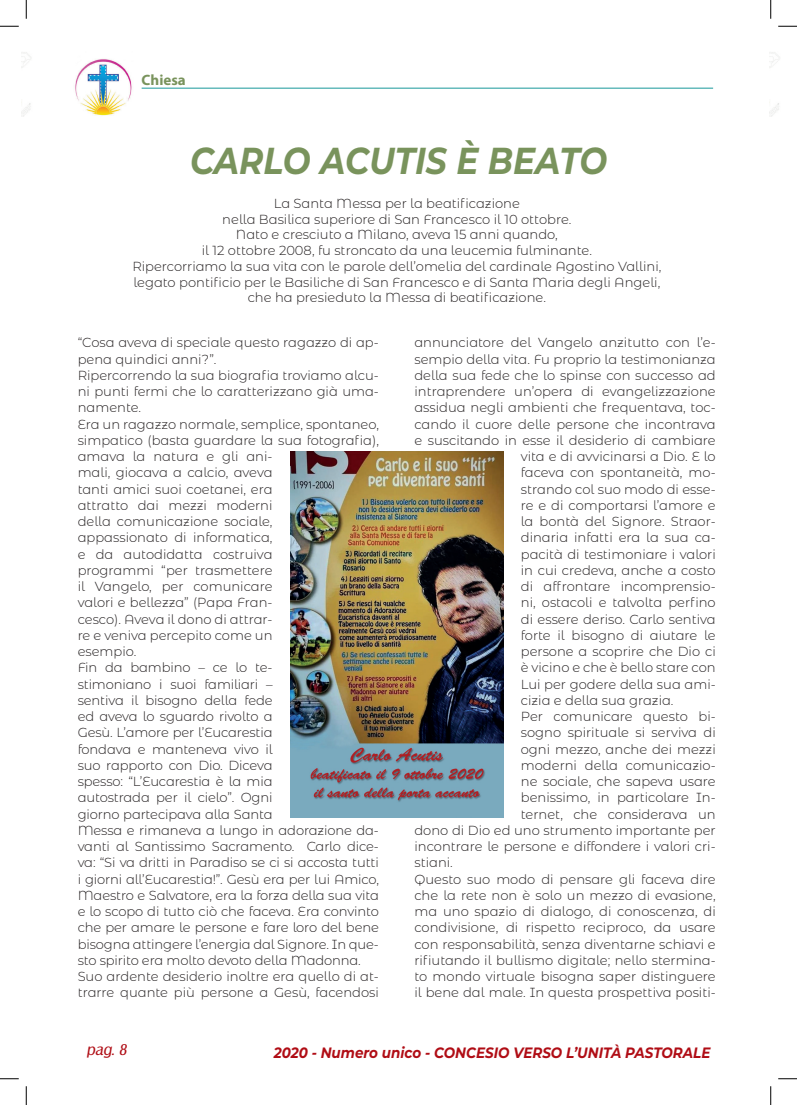
<style>
.page{position:relative;width:797px;height:1105px;background:#fff}
.page>*{position:absolute;margin:0;border:0;box-sizing:border-box;transform-origin:0 0}
.t1{font:italic 700 37.5px "Montserrat";letter-spacing:-.005em;color:#79935c;scale:.88 1}
.t2{font:italic 700 15px "Montserrat";color:#b00d15;scale:.9 1}
.t3{font:700 15px "Myriad Pro";color:#79935c}
.t4{font:italic 15px "Salzburg";color:#b00d15}
.t5{font:300 13.12px/16.2px "Montserrat Alternates";color:#231f20}
</style>
<div class="page">
<hr style="left:142px;top:88px;width:571px;height:1px;background:#18989a">
<img style="left:22px;top:52px;width:110px;height:65px">
<img style="left:290px;top:451px;width:213px;height:367px">
<svg style="left:0;top:25px;width:19px;height:2px"></svg>
<svg style="left:778px;top:25px;width:19px;height:2px"></svg>
<svg style="left:0;top:1078px;width:19px;height:1px"></svg>
<svg style="left:778px;top:1078px;width:19px;height:1px"></svg>
<svg style="left:25px;top:0;width:2px;height:19px"></svg>
<svg style="left:25px;top:1086px;width:2px;height:19px"></svg>
<svg style="left:770px;top:0;width:1px;height:19px"></svg>
<svg style="left:770px;top:1086px;width:1px;height:19px"></svg>
<p class="t3" style="left:142px;top:70px;width:46px">Chiesa</p>
<p class="t1" style="left:190px;top:134px;width:475px">CARLO ACUTIS È BEATO</p>
<p class="t5" style="left:274px;top:195px;width:248px">La Santa Messa per la beatificazione</p>
<p class="t5" style="left:222px;top:210px;width:351px">nella Basilica superiore di San Francesco il 10 ottobre.</p>
<p class="t5" style="left:236px;top:226px;width:323px">Nato e cresciuto a Milano, aveva 15 anni quando,</p>
<p class="t5" style="left:202px;top:242px;width:392px">il 12 ottobre 2008, fu stroncato da una leucemia fulminante.</p>
<p class="t5" style="left:132px;top:258px;width:530px">Ripercorriamo la sua vita con le parole dell’omelia del cardinale Agostino Vallini,</p>
<p class="t5" style="left:133px;top:273px;width:528px">legato pontificio per le Basiliche di San Francesco e di Santa Maria degli Angeli,</p>
<p class="t5" style="left:248px;top:289px;width:300px">che ha presieduto la Messa di beatificazione.</p>
<p class="t5" style="left:78px;top:334px;width:303px">“Cosa aveva di speciale questo ragazzo di ap&shy;pena quindici anni?”.</p>
<p class="t5" style="left:78px;top:367px;width:303px;text-align:justify">Ripercorrendo la sua biografia troviamo alcu&shy;ni punti fermi che lo caratterizzano già uma&shy;namente.</p>
<p class="t5" style="left:78px;top:415px;width:303px">Era un ragazzo normale, semplice, spontaneo, simpatico (basta guardare la sua fotografia), amava la natura e gli ani-<br>mali, giocava a calcio, aveva<br>tanti amici suoi coetanei, era<br>attratto dai mezzi moderni<br>della comunicazione sociale,<br>appassionato di informatica,<br>e da autodidatta costruiva<br>programmi “per trasmettere<br>il Vangelo, per comunicare<br>valori e bellezza” (Papa Fran-<br>cesco). Aveva il dono di attrar-<br>re e veniva percepito come un<br>esempio.</p>
<p class="t5" style="left:78px;top:659px;width:303px">Fin da bambino – ce lo te-<br>stimoniano i suoi familiari –<br>sentiva il bisogno della fede<br>ed aveva lo sguardo rivolto a<br>Gesù. L’amore per l’Eucarestia<br>fondava e manteneva vivo il<br>suo rapporto con Dio. Diceva<br>spesso: “L’Eucarestia è la mia<br>autostrada per il cielo”. Ogni<br>giorno partecipava alla Santa<br>Messa e rimaneva a lungo in adorazione da&shy;vanti al Santissimo Sacramento. Carlo dice&shy;va: “Si va dritti in Paradiso se ci si accosta tutti i giorni all’Eucarestia!”. Gesù era per lui Amico, Maestro e Salvatore, era la forza della sua vita e lo scopo di tutto ciò che faceva. Era convinto che per amare le persone e fare loro del bene bisogna attingere l’energia dal Signore. In que&shy;sto spirito era molto devoto della Madonna.</p>
<p class="t5" style="left:78px;top:968px;width:303px">Suo ardente desiderio inoltre era quello di at&shy;trarre quante più persone a Gesù, facendosi</p>
<p class="t5" style="left:414px;top:334px;width:303px">annunciatore del Vangelo anzitutto con l’e-</p>
<p class="t5" style="left:414px;top:350px;width:303px">sempio della vita. Fu proprio la testimonianza</p>
<p class="t5" style="left:414px;top:367px;width:303px">della sua fede che lo spinse con successo ad</p>
<p class="t5" style="left:414px;top:383px;width:303px">intraprendere un’opera di evangelizzazione</p>
<p class="t5" style="left:414px;top:399px;width:303px">assidua negli ambienti che frequentava, toc-</p>
<p class="t5" style="left:414px;top:415px;width:303px">cando il cuore delle persone che incontrava</p>
<p class="t5" style="left:414px;top:432px;width:303px">e suscitando in esse il desiderio di cambiare</p>
<p class="t5" style="left:521px;top:448px;width:196px">vita e di avvicinarsi a Dio. E lo</p>
<p class="t5" style="left:521px;top:464px;width:196px">faceva con spontaneità, mo-</p>
<p class="t5" style="left:521px;top:480px;width:196px">strando col suo modo di esse-</p>
<p class="t5" style="left:521px;top:497px;width:196px">re e di comportarsi l’amore e</p>
<p class="t5" style="left:521px;top:513px;width:196px">la bontà del Signore. Straor-</p>
<p class="t5" style="left:521px;top:529px;width:196px">dinaria infatti era la sua ca-</p>
<p class="t5" style="left:521px;top:545px;width:196px">pacità di testimoniare i valori</p>
<p class="t5" style="left:521px;top:562px;width:196px">in cui credeva, anche a costo</p>
<p class="t5" style="left:521px;top:578px;width:196px">di affrontare incomprensio-</p>
<p class="t5" style="left:521px;top:594px;width:196px">ni, ostacoli e talvolta perfino</p>
<p class="t5" style="left:521px;top:610px;width:196px">di essere deriso. Carlo sentiva</p>
<p class="t5" style="left:521px;top:627px;width:196px">forte il bisogno di aiutare le</p>
<p class="t5" style="left:521px;top:643px;width:196px">persone a scoprire che Dio ci</p>
<p class="t5" style="left:521px;top:659px;width:196px">è vicino e che è bello stare con</p>
<p class="t5" style="left:521px;top:675px;width:196px">Lui per godere della sua ami-</p>
<p class="t5" style="left:521px;top:692px;width:154px">cizia e della sua grazia.</p>
<p class="t5" style="left:521px;top:708px;width:196px">Per comunicare questo bi-</p>
<p class="t5" style="left:521px;top:724px;width:196px">sogno spirituale si serviva di</p>
<p class="t5" style="left:521px;top:740px;width:196px">ogni mezzo, anche dei mezzi</p>
<p class="t5" style="left:521px;top:757px;width:196px">moderni della comunicazio-</p>
<p class="t5" style="left:521px;top:773px;width:196px">ne sociale, che sapeva usare</p>
<p class="t5" style="left:521px;top:789px;width:196px">benissimo, in particolare In-</p>
<p class="t5" style="left:521px;top:805px;width:196px">ternet, che considerava un</p>
<p class="t5" style="left:414px;top:822px;width:303px">dono di Dio ed uno strumento importante per</p>
<p class="t5" style="left:414px;top:838px;width:303px">incontrare le persone e diffondere i valori cri-</p>
<p class="t5" style="left:414px;top:854px;width:40px">stiani.</p>
<p class="t5" style="left:414px;top:870px;width:303px;text-align:justify">Questo suo modo di pensare gli faceva dire che la rete non è solo un mezzo di evasione, ma uno spazio di dialogo, di conoscenza, di condivisione, di rispetto reciproco, da usare con responsabilità, senza diventarne schiavi e rifiutando il bullismo digitale; nello stermina&shy;to mondo virtuale bisogna saper distinguere il bene dal male. In questa prospettiva positi-</p>
<p class="t4" style="left:86px;top:1041px;width:42px">pag. 8</p>
<p class="t2" style="left:274px;top:1042px;width:487px">2020 - Numero unico - CONCESIO VERSO L’UNITÀ PASTORALE</p>
</div>
